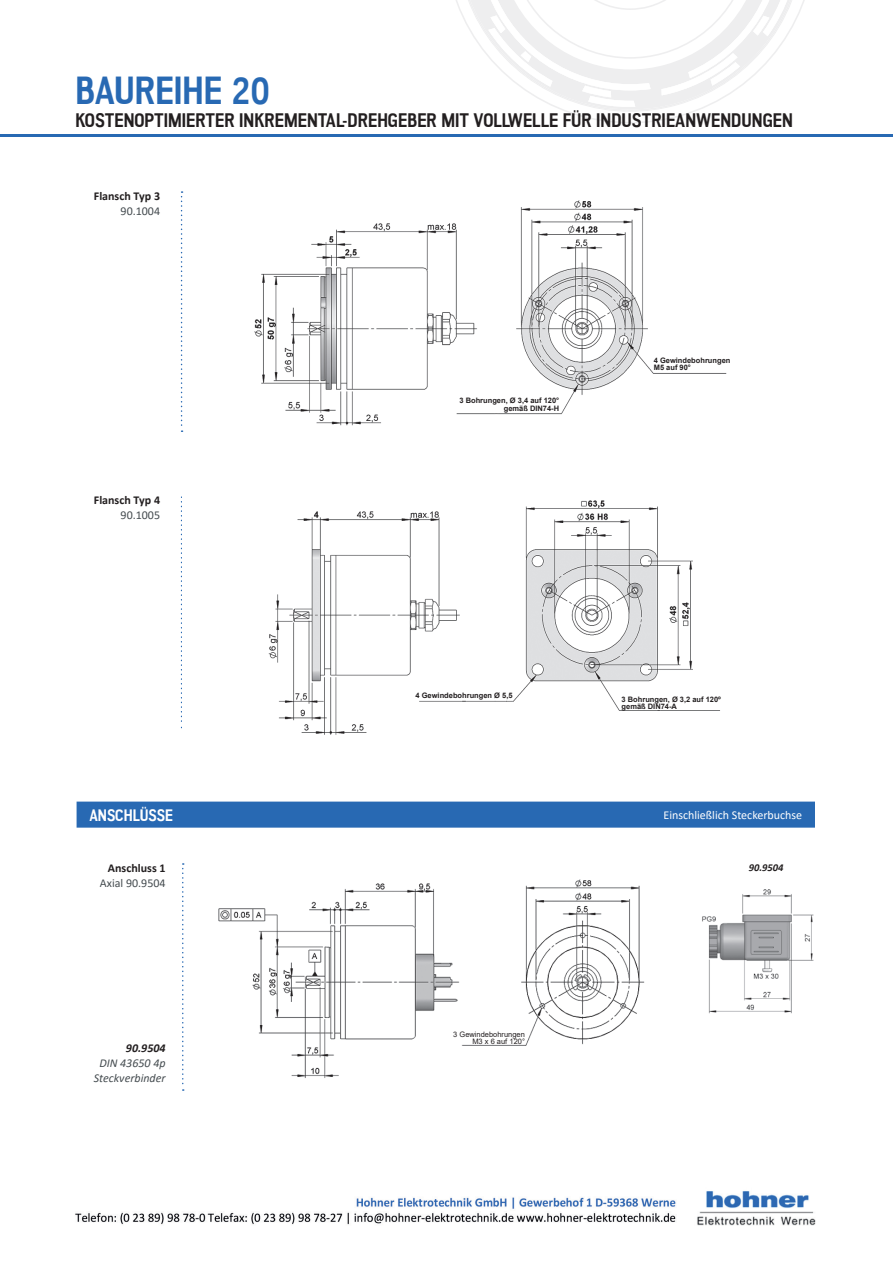
<style>
.page{position:relative;width:893px;height:1263px;background:#fff}
.page>*{position:absolute;margin:0;border:0;box-sizing:border-box;transform-origin:0 0}
.t1{font:700 39px "Akazan";color:#2869b3}
.t2{font:700 19.5px "Akazan";color:#231f20}
.t3{font:700 16.5px "Akazan";color:#fff}
.t4{font:700 12px "Calibri";color:#231f20}
.t5{font:12px "Calibri";color:#fff}
.t6{font:12px "Calibri";color:#454c50}
.t7{font:italic 12px/15px "Calibri";color:#454c50;text-align:center}
.t8{font:italic 700 12px "Calibri";color:#231f20}
.t9{font:italic 700 10.5px "Calibri";color:#231f20}
.t10{font:700 7.5px/7.5px "Arial";color:#231f20}
.t11{font:7.5px/7.5px "Arial";color:#231f20;text-align:right}
</style>
<div class="page">
<img style="left:75px;top:1191px;width:741px;height:35px">
<hr style="left:0;top:134px;width:893px;height:2px;background:#2869b3">
<svg style="left:456px;top:0;width:349px;height:112px"></svg>
<svg style="left:77px;top:801px;width:738px;height:27px;background:#2f6eb5"></svg>
<img style="left:183px;top:191px;width:544px;height:241px">
<svg style="left:181px;top:191px;width:2px;height:241px"></svg>
<svg style="left:181px;top:496px;width:1px;height:232px"></svg>
<img style="left:268px;top:500px;width:452px;height:235px">
<img style="left:184px;top:863px;width:461px;height:228px">
<svg style="left:182px;top:863px;width:2px;height:228px"></svg>
<img style="left:702px;top:889px;width:112px;height:125px">
<h1 class="t1" style="left:75px;top:69px;width:196px">BAUREIHE 20</h1>
<h2 class="t2" style="left:75px;top:110px;width:719px">KOSTENOPTIMIERTER INKREMENTAL-DREHGEBER MIT VOLLWELLE FÜR INDUSTRIEANWENDUNGEN</h2>
<h3 class="t4" style="left:94px;top:188px;width:68px">Flansch Typ 3</h3>
<h3 class="t6" style="left:121px;top:203px;width:41px">90.1004</h3>
<h3 class="t4" style="left:94px;top:492px;width:68px">Flansch Typ 4</h3>
<h3 class="t6" style="left:121px;top:507px;width:41px">90.1005</h3>
<p class="t10" style="left:459px;top:397px;width:101px;text-align:right">3 Bohrungen, Ø 3,4 auf 120° gemäß DIN74-H</p>
<p class="t10" style="left:654px;top:356px;width:78px">4 Gewindebohrungen<br>M5 auf 90°</p>
<p class="t10" style="left:415px;top:692px;width:99px">4 Gewindebohrungen Ø 5,5</p>
<p class="t10" style="left:622px;top:695px;width:101px">3 Bohrungen, Ø 3,2 auf 120º gemäß DIN74-A</p>
<h3 class="t3" style="left:89px;top:806px;width:85px">ANSCHLÜSSE</h3>
<h3 class="t5" style="left:663px;top:807px;width:140px">Einschließlich Steckerbuchse</h3>
<h3 class="t4" style="left:108px;top:860px;width:59px">Anschluss 1</h3>
<h3 class="t6" style="left:100px;top:875px;width:67px">Axial 90.9504</h3>
<h3 class="t8" style="left:126px;top:1040px;width:41px">90.9504</h3>
<h3 class="t7" style="left:94px;top:1055px;width:73px">DIN 43650 4p<br>Steckverbinder</h3>
<p class="t11" style="left:453px;top:1030px;width:73px">3 Gewindebohrungen<br>M3 x 6 auf 120°</p>
<h3 class="t9" style="left:749px;top:860px;width:36px">90.9504</h3>
</div>
